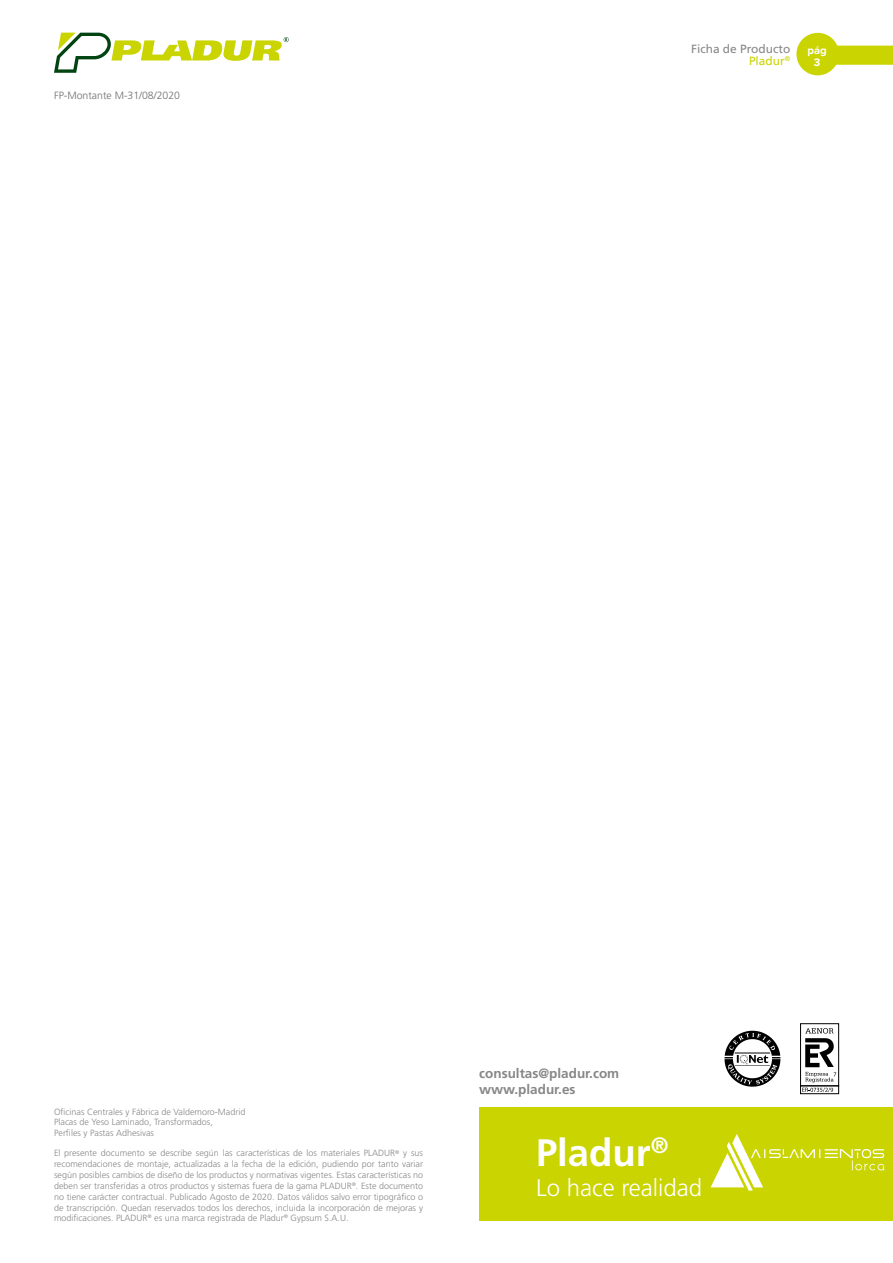
<style>
.page{position:relative;width:893px;height:1263px;background:#fff}
.page>*{position:absolute;margin:0;border:0;box-sizing:border-box;transform-origin:0 0}
.t1{font:700 38.25px "Frutiger LT Std";color:#fff}
.t2{font:300 24px "Frutiger LT Std";color:#fff}
.t3{font:700 13.5px/16.2px "Frutiger LT Std";color:#878787}
.t4{font:11.85px/12.6px "Frutiger LT Std";color:#878787;text-align:right}
.t5{font:700 11.25px/12px "Proxima Nova";color:#fff;text-align:center}
.t6{font:300 10.5px "Frutiger LT Std";color:#706f6f}
.t7{font:300 9px/10.8px "Frutiger LT Std";color:#878787;text-align:justify}
.s1{color:#cad400}
</style>
<div class="page">
<svg style="left:796px;top:33px;width:97px;height:42px"></svg>
<div style="left:479px;top:1108px;width:414px;height:113px;background:#cad400"></div>
<svg style="left:724px;top:1031px;width:56px;height:56px"></svg>
<div style="left:800px;top:1023px;width:39px;height:63px;border:1px solid #000"></div>
<div style="left:800px;top:1085px;width:39px;height:9px;border:1px solid #000"></div>
<svg style="left:802px;top:1028px;width:34px;height:64px"></svg>
<svg style="left:54px;top:33px;width:235px;height:40px"></svg>
<img style="left:710px;top:1134px;width:175px;height:57px">
<p class="t6" style="left:54px;top:89px;width:128px">FP-Montante M-31/08/2020</p>
<h3 class="t4" style="left:691px;top:42px;width:101px">Ficha de Producto<br><span class="s1">Pladur</span><sup>®</sup></h3>
<p class="t5" style="left:808px;top:44px;width:21px">pág<br>3</p>
<p class="t7" style="left:54px;top:1106px;width:193px;text-align:left">Oficinas Centrales y Fábrica de Valdemoro-Madrid<br>Placas de Yeso Laminado, Transformados,<br>Perfiles y Pastas Adhesivas</p>
<p class="t7" style="left:54px;top:1148px;width:371px">El presente documento se describe según las características de los materiales PLADUR<sup>®</sup> y sus recomendaciones de montaje, actualizadas a la fecha de la edición, pudiendo por tanto variar según posibles cambios de diseño de los productos y normativas vigentes. Estas características no deben ser transferidas a otros productos y sistemas fuera de la gama PLADUR<sup>®</sup>. Este documento no tiene carácter contractual. Publicado Agosto de 2020. Datos válidos salvo error tipográfico o de transcripción. Quedan reservados todos los derechos, incluida la incorporación de mejoras y modificaciones. PLADUR<sup>®</sup> es una marca registrada de Pladur<sup>®</sup> Gypsum S.A.U.</p>
<h3 class="t3" style="left:479px;top:1065px;width:142px">consultas@pladur.com www.pladur.es</h3>
<h1 class="t1" style="left:536px;top:1130px;width:134px">Pladur<sup>®</sup></h1>
<h2 class="t2" style="left:536px;top:1174px;width:168px">Lo hace realidad</h2>
</div>
